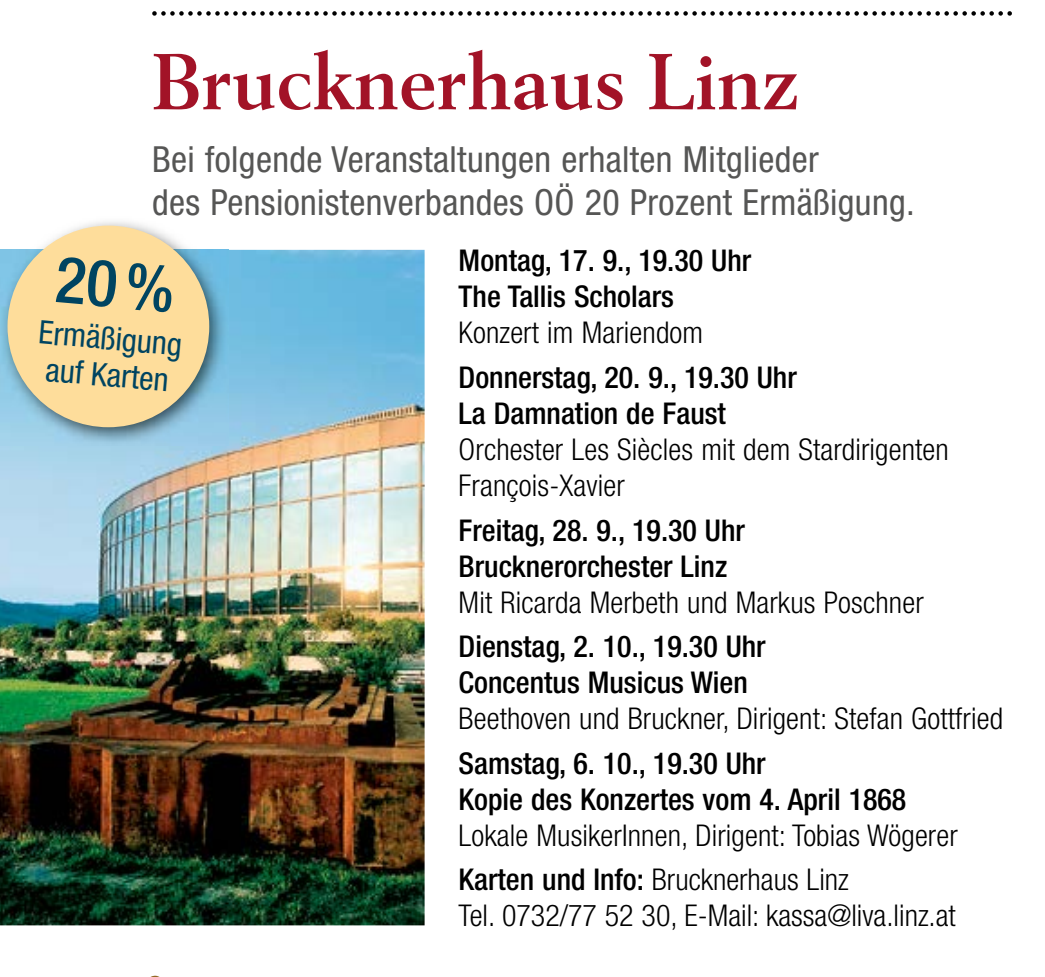
<style>
.page{position:relative;width:1045px;height:977px;background:#fff}
.page>*{position:absolute;margin:0;border:0;box-sizing:border-box;transform-origin:0 0}
.t1{font:700 78px "Berling LT Std";color:#a21327}
.t2{font:condensed 36px/42px "Helvetica Neue LT Std";letter-spacing:.01em;color:#565655}
.t3{font:condensed 32.4px/36.6px "Helvetica Neue LT Std";color:#004461;text-align:center}
.t4{font:300 condensed 30px/36px "Helvetica Neue LT Std";letter-spacing:.005em;color:#000}
.t5{font:500 condensed 30px/36px "Helvetica Neue LT Std";color:#000}
.s1{font-weight:500}
</style>
<div class="page">
<svg style="left:152px;top:11px;width:859px;height:5px"></svg>
<img style="left:0;top:250px;width:424px;height:675px">
<img style="left:0;top:221px;width:228px;height:224px">
<div style="left:8px;top:225px;width:201px;height:202px;background:#fedd9b;border-radius:50%"></div>
<h1 class="t1" style="left:152px;top:36px;width:648px">Brucknerhaus Linz</h1>
<p class="t2" style="left:152px;top:138px;width:763px">Bei folgende Veranstaltungen erhalten Mitglieder<br>des Pensionistenverbandes OÖ 20 Prozent Ermäßigung.</p>
<p class="t3" style="left:40px;top:313px;width:145px;rotate:5deg">Ermäßigung auf Karten</p>
<p class="t5" style="left:458px;top:242px;width:294px">Montag, 17. 9., 19.30 Uhr<br>The Tallis Scholars</p>
<p class="t4" style="left:458px;top:314px;width:246px">Konzert im Mariendom</p>
<p class="t5" style="left:458px;top:359px;width:339px">Donnerstag, 20. 9., 19.30 Uhr<br>La Damnation de Faust</p>
<p class="t4" style="left:458px;top:431px;width:491px">Orchester Les Siècles mit dem Stardirigenten<br>François-Xavier</p>
<p class="t5" style="left:458px;top:511px;width:288px">Freitag, 28. 9., 19.30 Uhr<br>Brucknerorchester Linz</p>
<p class="t4" style="left:458px;top:583px;width:466px">Mit Ricarda Merbeth und Markus Poschner</p>
<p class="t5" style="left:458px;top:628px;width:308px">Dienstag, 2. 10., 19.30 Uhr<br>Concentus Musicus Wien</p>
<p class="t4" style="left:458px;top:700px;width:545px">Beethoven und Bruckner, Dirigent: Stefan Gottfried</p>
<p class="t5" style="left:458px;top:744px;width:449px">Samstag, 6. 10., 19.30 Uhr<br>Kopie des Konzertes vom 4. April 1868</p>
<p class="t4" style="left:458px;top:812px;width:500px;line-height:44.4px">Lokale MusikerInnen, Dirigent: Tobias Wögerer<br><span class="s1">Karten und Info:</span> Brucknerhaus Linz</p>
<p class="t4" style="left:458px;top:897px;width:498px">Tel. 0732/77 52 30, E-Mail: kassa@liva.linz.at</p>
</div>
